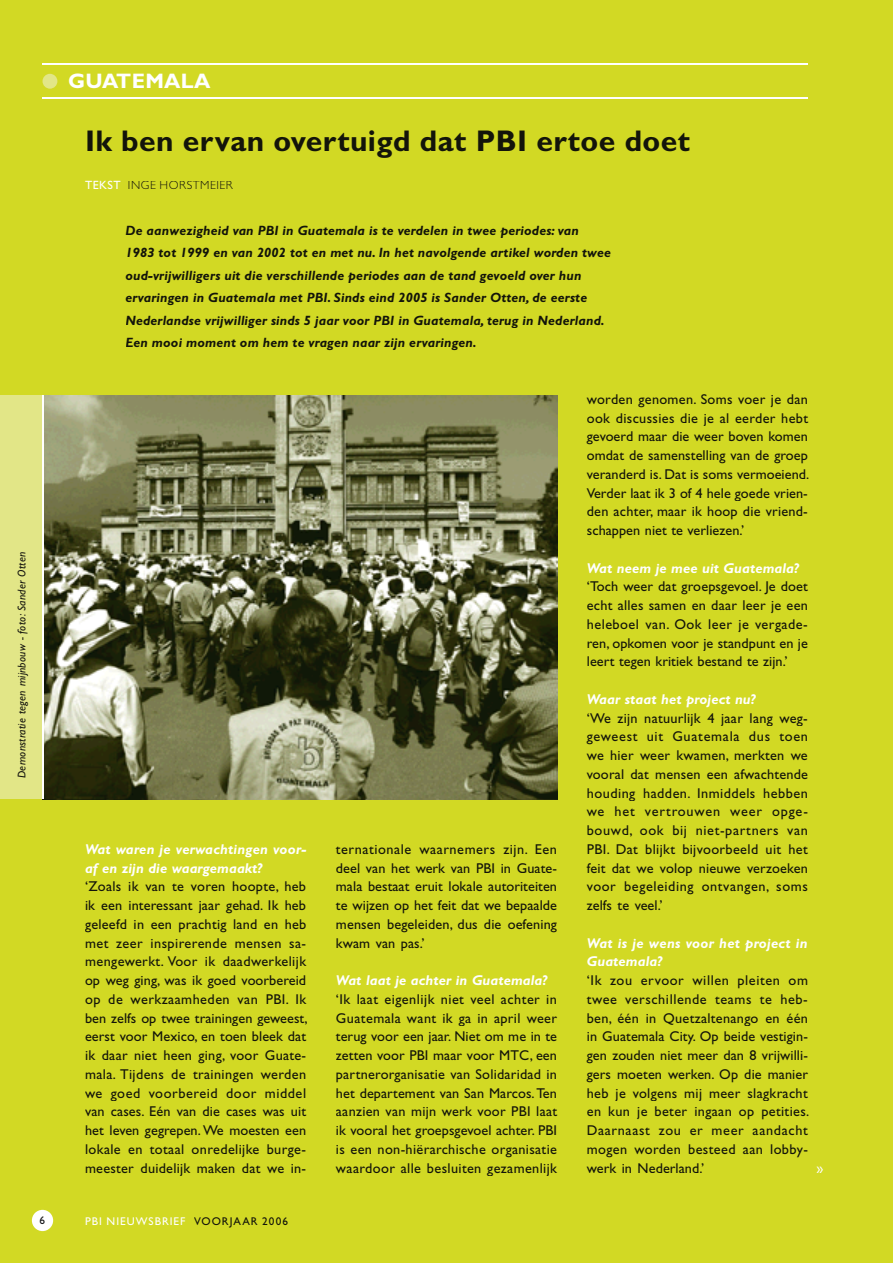
<style>
.page{position:relative;width:893px;height:1263px;background:#d2d924}
.page>*{position:absolute;margin:0;border:0;box-sizing:border-box;transform-origin:0 0}
.t1{font:700 30px "Gill Sans";letter-spacing:.015em;color:#13140a}
.t2{font:700 21px "Gill Sans";letter-spacing:.015em;color:#fff}
.t3{font:14.25px/18.8px "Gill Sans";letter-spacing:.015em;color:#13140a;text-align:justify}
.t4{font:italic 700 14.25px/18.8px "Gill Sans";letter-spacing:.005em;color:#fff}
.t5{font:14.25px "Gill Sans";color:#fff}
.t6{font:italic 700 13.5px/22.5px "Gill Sans";letter-spacing:.01em;color:#13140a}
.t7{font:300 12px "Gill Sans";letter-spacing:.045em;color:#13140a}
.t8{font:italic 11.25px "Gill Sans";letter-spacing:.025em;color:#13130d}
.t9{font:11.25px "Gill Sans";letter-spacing:.09em;color:#fff}
.t10{font:11.25px "Gill Sans";color:#151518}
.s1{font-weight:400;color:#fff}
.s2{color:#13140a}
</style>
<div class="page">
<img style="left:43px;top:395px;width:514px;height:404px">
<div style="left:43px;top:74px;width:14px;height:15px;background:#e2e687;border-radius:50%"></div>
<hr style="left:43px;top:97px;width:765px;height:2px;background:#fff">
<hr style="left:43px;top:63px;width:765px;height:2px;background:#fff">
<div style="left:0;top:395px;width:43px;height:404px;background:#e2e687"></div>
<hr style="left:42px;top:395px;width:1px;height:404px;background:#fff">
<div style="left:32px;top:1210px;width:21px;height:21px;background:#fff;border-radius:50%"></div>
<h2 class="t2" style="left:68px;top:69px;width:144px">GUATEMALA</h2>
<h1 class="t1" style="left:85px;top:124px;width:606px">Ik ben ervan overtuigd dat PBI ertoe doet</h1>
<p class="t7" style="left:85px;top:179px;width:149px"><span class="s1">TEKST</span> INGE HORSTMEIER</p>
<p class="t6" style="left:125px;top:219px;width:487px">De aanwezigheid van PBI in Guatemala is te verdelen in twee periodes: van 1983 tot 1999 en van 2002 tot en met nu. In het navolgende artikel worden twee oud-vrijwilligers uit die verschillende periodes aan de tand gevoeld over hun ervaringen in Guatemala met PBI. Sinds eind 2005 is Sander Otten, de eerste Nederlandse vrijwilliger sinds 5 jaar voor PBI in Guatemala, terug in Nederland.<br>Een mooi moment om hem te vragen naar zijn ervaringen.</p>
<p class="t8" style="left:15px;top:778px;width:228px;rotate:-90deg">Demonstratie tegen mijnbouw - foto: Sander Otten</p>
<p class="t4" style="left:85px;top:840px;width:222px">Wat waren je verwachtingen voor&shy;af en zijn die waargemaakt?</p>
<p class="t3" style="left:85px;top:877px;width:224px">‘Zoals ik van te voren hoopte, heb ik een interessant jaar gehad. Ik heb geleefd in een prachtig land en heb met zeer inspirerende mensen sa&shy;mengewerkt. Voor ik daadwerkelijk op weg ging, was ik goed voorbereid op de werkzaamheden van PBI. Ik ben zelfs op twee trainingen geweest, eerst voor Mexico, en toen bleek dat ik daar niet heen ging, voor Guate&shy;mala. Tijdens de trainingen werden we goed voorbereid door middel van cases. Eén van die cases was uit het leven gegrepen. We moesten een lokale en totaal onredelijke burge&shy;meester duidelijk maken dat we in-</p>
<p class="t10" style="left:39px;top:1214px;width:7px">6</p>
<p class="t9" style="left:85px;top:1214px;width:204px">PBI NIEUWSBRIEF <span class="s2">VOORJAAR 2006</span></p>
<p class="t3" style="left:336px;top:840px;width:223px">ternationale waarnemers zijn. Een deel van het werk van PBI in Guate&shy;mala bestaat eruit lokale autoriteiten te wijzen op het feit dat we bepaalde mensen begeleiden, dus die oefening kwam van pas.’</p>
<p class="t4" style="left:336px;top:971px;width:213px">Wat laat je achter in Guatemala?</p>
<p class="t3" style="left:336px;top:990px;width:223px">‘Ik laat eigenlijk niet veel achter in Guatemala want ik ga in april weer terug voor een jaar. Niet om me in te zetten voor PBI maar voor MTC, een partnerorganisatie van Solidaridad in het departement van San Marcos. Ten aanzien van mijn werk voor PBI laat ik vooral het groepsgevoel achter. PBI is een non-hiërarchische organisatie waardoor alle besluiten gezamenlijk</p>
<p class="t3" style="left:587px;top:390px;width:224px">worden genomen. Soms voer je dan ook discussies die je al eerder hebt gevoerd maar die weer boven komen omdat de samenstelling van de groep veranderd is. Dat is soms vermoeiend.<br>Verder laat ik 3 of 4 hele goede vrien&shy;den achter, maar ik hoop die vriend&shy;schappen niet te verliezen.’</p>
<p class="t4" style="left:587px;top:558px;width:213px">Wat neem je mee uit Guatemala?</p>
<p class="t3" style="left:587px;top:577px;width:223px">‘Toch weer dat groepsgevoel. Je doet echt alles samen en daar leer je een heleboel van. Ook leer je vergade&shy;ren, opkomen voor je standpunt en je leert tegen kritiek bestand te zijn.’</p>
<p class="t4" style="left:587px;top:690px;width:170px">Waar staat het project nu?</p>
<p class="t3" style="left:587px;top:708px;width:223px">‘We zijn natuurlijk 4 jaar lang weg&shy;geweest uit Guatemala dus toen we hier weer kwamen, merkten we vooral dat mensen een afwachtende houding hadden. Inmiddels hebben we het vertrouwen weer opge&shy;bouwd, ook bij niet-partners van PBI. Dat blijkt bijvoorbeeld uit het feit dat we volop nieuwe verzoeken voor begeleiding ontvangen, soms zelfs te veel.’</p>
<p class="t4" style="left:587px;top:933px;width:222px">Wat is je wens voor het project in<br>Guatemala?</p>
<p class="t3" style="left:587px;top:971px;width:224px">‘Ik zou ervoor willen pleiten om twee verschillende teams te heb&shy;ben, één in Quetzaltenango en één in Guatemala City. Op beide vestigin&shy;gen zouden niet meer dan 8 vrijwilli&shy;gers moeten werken. Op die manier heb je volgens mij meer slagkracht en kun je beter ingaan op petities.<br>Daarnaast zou er meer aandacht mogen worden besteed aan lobby&shy;werk in Nederland.’</p>
<p class="t5" style="left:816px;top:1160px;width:8px">»</p>
</div>
